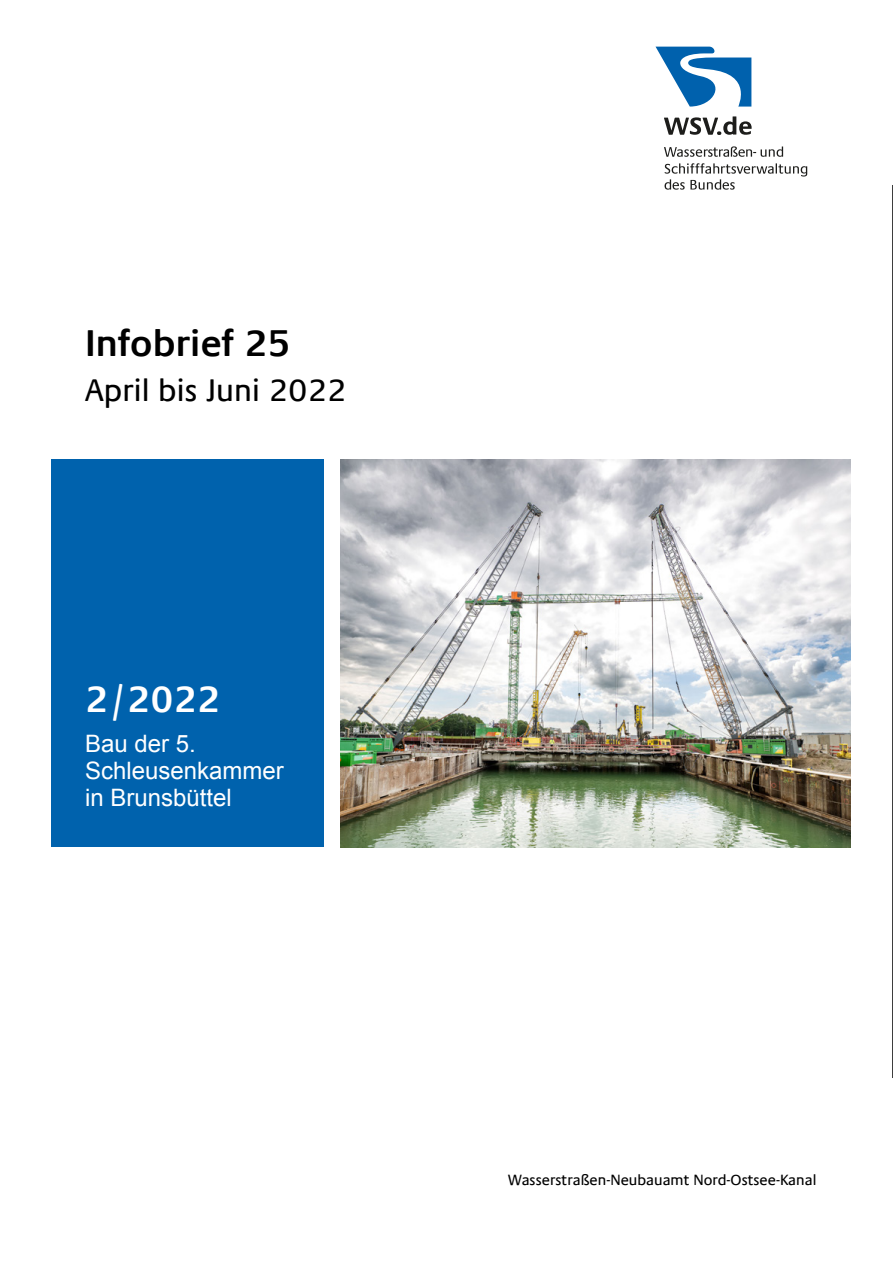
<style>
.page{position:relative;width:893px;height:1263px;background:#fff}
.page>*{position:absolute;margin:0;border:0;box-sizing:border-box;transform-origin:0 0}
.Headline_Titel{font:600 37.5px "Praxis Com";letter-spacing:.005em;color:#000}
.Headline_Titel-2{font:600 37.5px "Praxis Com";color:#fff}
.Subheadline_Titel{font:31.5px "Praxis Com";letter-spacing:.005em;color:#000}
.Text_Titel{font:24px/27px "Arial";color:#fff}
.Kopfzeile{font:15px "Praxis Com";color:#000}
</style>
<div class="page">
<hr style="left:892px;top:185px;width:1px;height:893px;background:#000">
<svg style="left:664px;top:146px;width:119px;height:11px"></svg>
<svg style="left:665px;top:163px;width:142px;height:27px"></svg>
<svg style="left:655px;top:47px;width:97px;height:60px"></svg>
<svg style="left:664px;top:116px;width:88px;height:19px"></svg>
<div style="left:51px;top:459px;width:272px;height:388px;background:#0062ad"></div>
<img style="left:340px;top:460px;width:510px;height:387px">
<p class="Headline_Titel" style="left:85px;top:321px;width:207px">Infobrief 25</p>
<p class="Subheadline_Titel" style="left:85px;top:372px;width:263px">April bis Juni 2022</p>
<p class="Headline_Titel-2" style="left:85px;top:677px;width:137px">2/2022</p>
<p class="Text_Titel" style="left:85px;top:730px;width:200px">Bau der 5.<br>Schleusenkammer in Brunsbüttel</p>
<p class="Kopfzeile" style="left:508px;top:1171px;width:310px">Wasserstraßen-Neubauamt Nord-Ostsee-Kanal</p>
</div>
